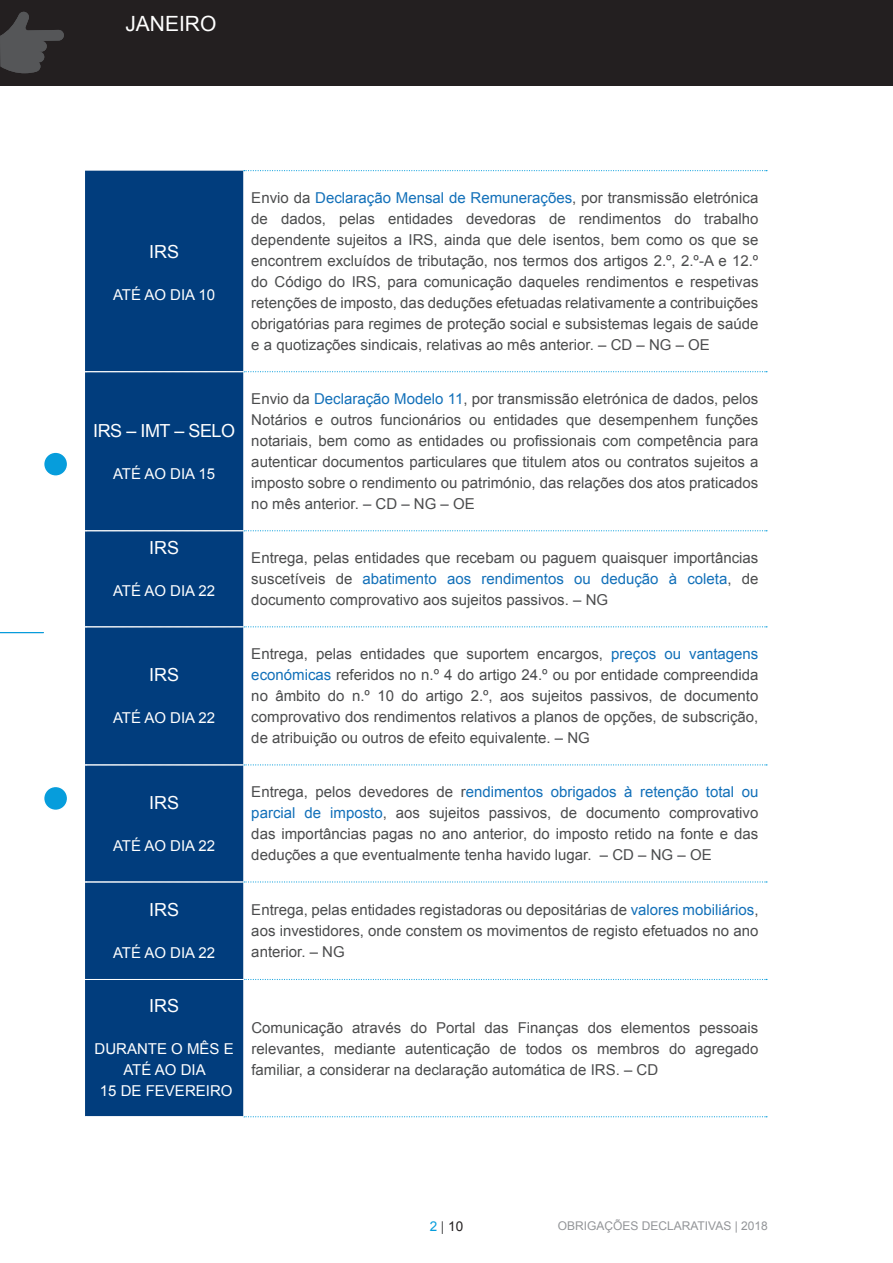
<style>
.page{position:relative;width:893px;height:1263px;background:#fff}
.page>*{position:absolute;margin:0;border:0;box-sizing:border-box;transform-origin:0 0}
.t1{font:21px "Arial";color:#fff}
.t2{font:18px "Arial";color:#fff}
.t3{font:18px "Arial";letter-spacing:-.025em;color:#fff}
.t4{font:15px/21px "Arial";color:#4b4c4d;text-align:justify}
.t5{font:15px/21px "Arial";color:#fff;text-align:center}
.t6{font:13.5px "Arial";color:#231f20}
.t7{font:12px "Arial";color:#939598}
.s1{color:#1270b9}
.s2{color:#069ddc}
.s3{color:#4b4c4d}
</style>
<div class="page">
<div style="left:85px;top:171px;width:158px;height:945px;background:#013d7d"></div>
<svg style="left:244px;top:170px;width:523px;height:1px"></svg>
<svg style="left:85px;top:1116px;width:682px;height:1px"></svg>
<svg style="left:85px;top:371px;width:682px;height:1px"></svg>
<svg style="left:85px;top:530px;width:682px;height:1px"></svg>
<svg style="left:85px;top:626px;width:682px;height:2px"></svg>
<svg style="left:85px;top:764px;width:682px;height:2px"></svg>
<svg style="left:85px;top:881px;width:682px;height:2px"></svg>
<svg style="left:85px;top:979px;width:682px;height:1px"></svg>
<div style="left:44px;top:452px;width:24px;height:24px;background:#069ddc;border-radius:50%"></div>
<div style="left:43px;top:451px;width:25px;height:26px;border:2px solid #fff;border-radius:50%"></div>
<div style="left:44px;top:786px;width:24px;height:24px;background:#069ddc;border-radius:50%"></div>
<div style="left:43px;top:786px;width:25px;height:25px;border:2px solid #fff;border-radius:50%"></div>
<hr style="left:0;top:632px;width:44px;height:1px;background:#069ddc">
<div style="left:0;top:0;width:893px;height:85px;background:#231f20"></div>
<svg style="left:0;top:12px;width:64px;height:61px"></svg>
<h1 class="t1" style="left:125px;top:10px;width:93px">JANEIRO</h1>
<p class="t2" style="left:149px;top:240px;width:32px">IRS</p>
<p class="t5" style="left:113px;top:284px;width:104px">ATÉ AO DIA 10</p>
<p class="t3" style="left:93px;top:419px;width:143px">IRS – IMT – SELO</p>
<p class="t5" style="left:113px;top:463px;width:104px">ATÉ AO DIA 15</p>
<p class="t2" style="left:149px;top:536px;width:32px">IRS</p>
<p class="t5" style="left:113px;top:580px;width:104px">ATÉ AO DIA 22</p>
<p class="t2" style="left:149px;top:663px;width:32px">IRS</p>
<p class="t5" style="left:113px;top:708px;width:104px">ATÉ AO DIA 22</p>
<p class="t2" style="left:149px;top:791px;width:32px">IRS</p>
<p class="t5" style="left:113px;top:835px;width:104px">ATÉ AO DIA 22</p>
<p class="t2" style="left:149px;top:898px;width:32px">IRS</p>
<p class="t5" style="left:113px;top:943px;width:104px">ATÉ AO DIA 22</p>
<p class="t2" style="left:149px;top:993px;width:32px">IRS</p>
<p class="t5" style="left:95px;top:1038px;width:141px">DURANTE O MÊS E<br>ATÉ AO DIA<br>15 DE FEVEREIRO</p>
<p class="t4" style="left:251px;top:188px;width:509px">Envio da <span class="s1">Declaração Mensal de Remunerações</span>, por transmissão eletrónica de dados, pelas entidades devedoras de rendimentos do trabalho dependente sujeitos a IRS, ainda que dele isentos, bem como os que se encontrem excluídos de tributação, nos termos dos artigos 2.º, 2.º-A e 12.º do Código do IRS, para comunicação daqueles rendimentos e respetivas retenções de imposto, das deduções efetuadas relativamente a contribuições obrigatórias para regimes de proteção social e subsistemas legais de saúde e a quotizações sindicais, relativas ao mês anterior. – CD – NG – OE</p>
<p class="t4" style="left:251px;top:389px;width:509px">Envio da <span class="s1">Declaração Modelo 11</span>, por transmissão eletrónica de dados, pelos Notários e outros funcionários ou entidades que desempenhem funções notariais, bem como as entidades ou profissionais com competência para autenticar documentos particulares que titulem atos ou contratos sujeitos a imposto sobre o rendimento ou património, das relações dos atos praticados no mês anterior. – CD – NG – OE</p>
<p class="t4" style="left:251px;top:548px;width:509px">Entrega, pelas entidades que recebam ou paguem quaisquer importâncias suscetíveis de <span class="s1">abatimento aos rendimentos ou dedução à coleta</span>, de documento comprovativo aos sujeitos passivos. – NG</p>
<p class="t4" style="left:251px;top:644px;width:509px">Entrega, pelas entidades que suportem encargos, <span class="s1">preços ou vantagens económicas</span> referidos no n.º 4 do artigo 24.º ou por entidade compreendida no âmbito do n.º 10 do artigo 2.º, aos sujeitos passivos, de documento comprovativo dos rendimentos relativos a planos de opções, de subscrição, de atribuição ou outros de efeito equivalente. – NG</p>
<p class="t4" style="left:251px;top:782px;width:509px">Entrega, pelos devedores de r<span class="s1">endimentos obrigados à retenção total ou parcial de imposto</span>, aos sujeitos passivos, de documento comprovativo das importâncias pagas no ano anterior, do imposto retido na fonte e das deduções a que eventualmente tenha havido lugar. – CD – NG – OE</p>
<p class="t4" style="left:251px;top:899px;width:509px">Entrega, pelas entidades registadoras ou depositárias de <span class="s1">valores mobiliários</span>, aos investidores, onde constem os movimentos de registo efetuados no ano anterior. – NG</p>
<p class="t4" style="left:251px;top:1017px;width:509px">Comunicação através do Portal das Finanças dos elementos pessoais relevantes, mediante autenticação de todos os membros do agregado familiar, a considerar na declaração automática de IRS. – CD</p>
<p class="t6" style="left:430px;top:1218px;width:35px"><span class="s2">2</span> <span class="s3">|</span> 10</p>
<p class="t7" style="left:558px;top:1218px;width:212px">OBRIGAÇÕES DECLARATIVAS | 2018</p>
</div>
